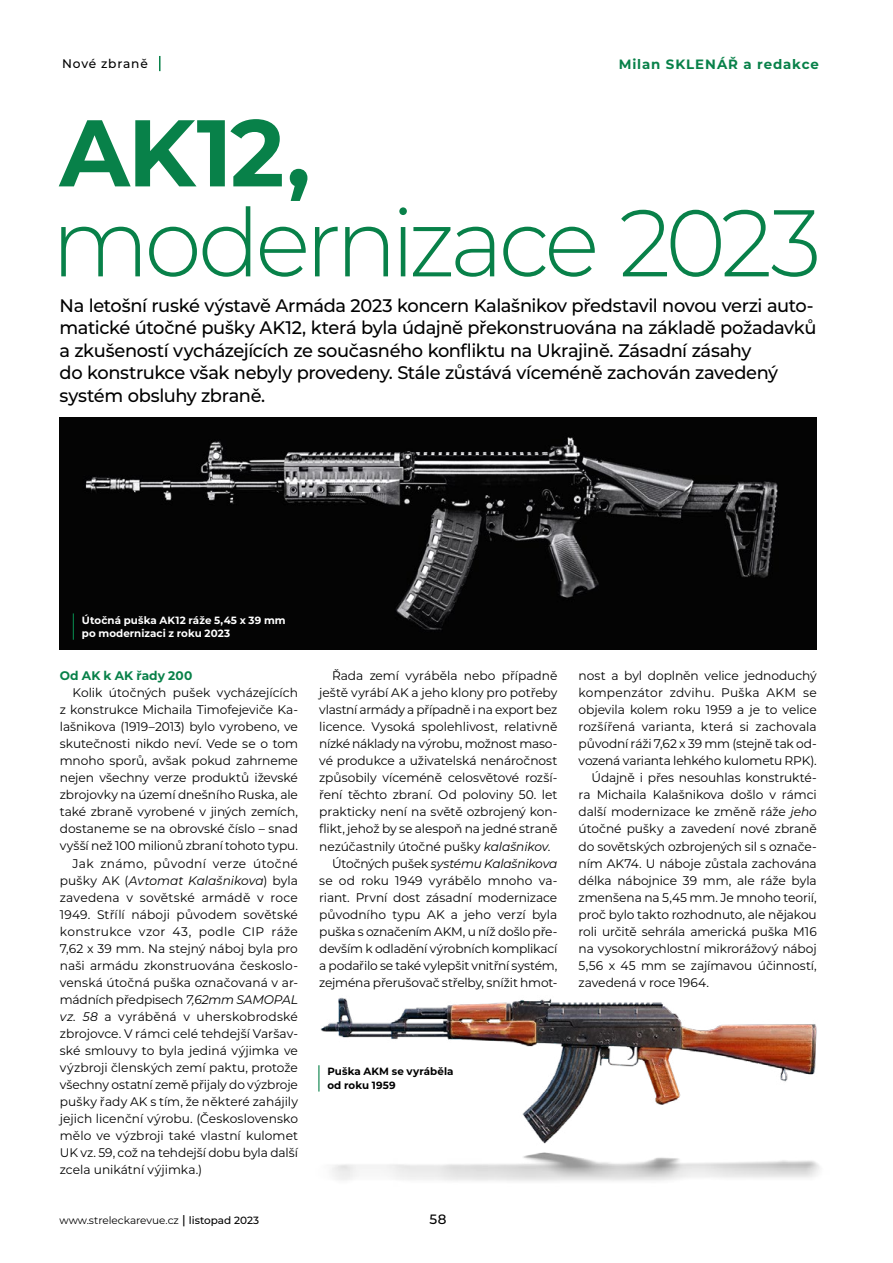
<style>
.page{position:relative;width:893px;height:1263px;background:#fff}
.page>*{position:absolute;margin:0;border:0;box-sizing:border-box;transform-origin:0 0}
.t1{font:300 94.5px "Montserrat";letter-spacing:-.055em;color:#088149}
.t2{font:700 94.5px "Montserrat";color:#088149}
.t3{font:500 18.15px/22.5px "Montserrat";letter-spacing:-.02em;color:#000}
.t4{font:700 13.5px "Montserrat";letter-spacing:.065em;color:#088149}
.t5{font:500 13.5px "Montserrat";color:#000}
.t6{font:12.45px "Montserrat";letter-spacing:-.005em;color:#000}
.t7{font:12.45px "Montserrat";letter-spacing:.015em;color:#000}
.t8{font:italic 12.45px "Montserrat";letter-spacing:-.005em;color:#000}
.t9{font:12.45px "Montserrat";letter-spacing:.025em;color:#000}
.t10{font:12.45px "Montserrat";letter-spacing:.02em;color:#000}
.t11{font:700 12.45px "Montserrat";letter-spacing:.01em;color:#088149}
.t12{font:500 12.45px "Montserrat";letter-spacing:.065em;color:#000}
.t13{font:700 10.5px/13.5px "Montserrat";letter-spacing:.005em;color:#fff}
.t14{font:10.5px "Montserrat";letter-spacing:-.005em;color:#000}
.t15{font:700 10.5px/13.5px "Montserrat";letter-spacing:.01em;color:#000}
.s1{font-style:normal}
.s2{font-style:italic}
.s3{font-weight:500;font-size:12px}
.s4{font-weight:500}
</style>
<div class="page">
<svg style="left:159px;top:56px;width:2px;height:15px"></svg>
<img style="left:59px;top:417px;width:758px;height:232px">
<svg style="left:73px;top:613px;width:1px;height:27px"></svg>
<img style="left:318px;top:997px;width:502px;height:184px">
<svg style="left:318px;top:1065px;width:1px;height:26px"></svg>
<p class="t12" style="left:62px;top:55px;width:87px">Nové zbraně</p>
<p class="t4" style="left:619px;top:54px;width:202px">Milan SKLENÁŘ a redakce</p>
<h1 class="t2" style="left:60px;top:85px;width:253px">AK12,</h1>
<h1 class="t1" style="left:52px;top:179px;width:771px">modernizace 2023</h1>
<p class="t3" style="left:60px;top:293px;width:758px">Na letošní ruské výstavě Armáda 2023 koncern Kalašnikov představil novou verzi auto&shy;matické útočné pušky AK12, která byla údajně překonstruována na základě požadavků a zkušeností vycházejících ze současného konfliktu na Ukrajině. Zásadní zásahy<br>do konstrukce však nebyly provedeny. Stále zůstává víceméně zachován zavedený systém obsluhy zbraně.</p>
<p class="t13" style="left:82px;top:613px;width:205px">Útočná puška AK12 ráže 5,45 x 39 mm po modernizaci z roku 2023</p>
<p class="t11" style="left:60px;top:667px;width:134px">Od AK k AK řady 200</p>
<p class="t6" style="left:73px;top:684px;width:227px">Kolik útočných pušek vycházejících</p>
<p class="t6" style="left:60px;top:701px;width:240px">z konstrukce Michaila Timofejeviče Ka-</p>
<p class="t6" style="left:60px;top:718px;width:240px">lašnikova (1919–2013) bylo vyrobeno, ve</p>
<p class="t6" style="left:60px;top:735px;width:240px">skutečnosti nikdo neví. Vede se o tom</p>
<p class="t6" style="left:60px;top:752px;width:240px">mnoho sporů, avšak pokud zahrneme</p>
<p class="t6" style="left:60px;top:769px;width:240px">nejen všechny verze produktů iževské</p>
<p class="t6" style="left:60px;top:786px;width:240px">zbrojovky na území dnešního Ruska, ale</p>
<p class="t6" style="left:60px;top:803px;width:240px">také zbraně vyrobené v jiných zemích,</p>
<p class="t6" style="left:60px;top:820px;width:240px">dostaneme se na obrovské číslo – snad</p>
<p class="t6" style="left:60px;top:837px;width:240px">vyšší než 100 milionů zbraní tohoto typu.</p>
<p class="t10" style="left:73px;top:854px;width:227px">Jak známo, původní verze útočné</p>
<p class="t8" style="left:60px;top:871px;width:240px"><span class="s1">pušky AK (</span>Avtomat Kalašnikova<span class="s1">) byla</span></p>
<p class="t7" style="left:60px;top:888px;width:240px">zavedena v sovětské armádě v roce</p>
<p class="t6" style="left:60px;top:905px;width:240px">1949. Střílí náboji původem sovětské</p>
<p class="t9" style="left:60px;top:922px;width:240px">konstrukce vzor 43, podle CIP ráže</p>
<p class="t6" style="left:60px;top:939px;width:240px">7,62 x 39 mm. Na stejný náboj byla pro</p>
<p class="t6" style="left:60px;top:956px;width:240px">naši armádu zkonstruována českoslo-</p>
<p class="t6" style="left:60px;top:973px;width:240px">venská útočná puška označovaná v ar-</p>
<p class="t6" style="left:60px;top:990px;width:240px">mádních předpisech <span class="s2">7,62mm SAMOPAL</span></p>
<p class="t7" style="left:60px;top:1007px;width:240px"><span class="s2">vz. 58</span> a vyráběná v uherskobrodské</p>
<p class="t6" style="left:60px;top:1025px;width:240px">zbrojovce. V rámci celé tehdejší Varšav-</p>
<p class="t6" style="left:60px;top:1042px;width:240px">ské smlouvy to byla jediná výjimka ve</p>
<p class="t6" style="left:60px;top:1059px;width:240px">výzbroji členských zemí paktu, protože</p>
<p class="t6" style="left:60px;top:1076px;width:240px">všechny ostatní země přijaly do výzbroje</p>
<p class="t6" style="left:60px;top:1093px;width:240px">pušky řady AK s tím, že některé zahájily</p>
<p class="t6" style="left:60px;top:1110px;width:240px">jejich licenční výrobu. (Československo</p>
<p class="t6" style="left:60px;top:1127px;width:240px">mělo ve výzbroji také vlastní kulomet</p>
<p class="t6" style="left:60px;top:1144px;width:240px">UK vz. 59, což na tehdejší dobu byla další</p>
<p class="t6" style="left:60px;top:1161px;width:144px">zcela unikátní výjimka.)</p>
<p class="t6" style="left:332px;top:667px;width:227px">Řada zemí vyráběla nebo případně</p>
<p class="t6" style="left:319px;top:684px;width:240px">ještě vyrábí AK a jeho klony pro potřeby</p>
<p class="t6" style="left:319px;top:701px;width:240px">vlastní armády a případně i na export bez</p>
<p class="t6" style="left:319px;top:718px;width:240px">licence. Vysoká spolehlivost, relativně</p>
<p class="t6" style="left:319px;top:735px;width:240px">nízké náklady na výrobu, možnost maso-</p>
<p class="t6" style="left:319px;top:752px;width:240px">vé produkce a uživatelská nenáročnost</p>
<p class="t6" style="left:319px;top:769px;width:240px">způsobily víceméně celosvětové rozší-</p>
<p class="t6" style="left:319px;top:786px;width:240px">ření těchto zbraní. Od poloviny 50. let</p>
<p class="t6" style="left:319px;top:803px;width:240px">prakticky není na světě ozbrojený kon-</p>
<p class="t6" style="left:319px;top:820px;width:240px">flikt, jehož by se alespoň na jedné straně</p>
<p class="t6" style="left:319px;top:837px;width:233px">nezúčastnily útočné pušky <span class="s2">kalašnikov</span>.</p>
<p class="t8" style="left:332px;top:854px;width:227px"><span class="s1">Útočných pušek</span> systému Kalašnikova</p>
<p class="t6" style="left:319px;top:871px;width:240px">se od roku 1949 vyrábělo mnoho va-</p>
<p class="t6" style="left:319px;top:888px;width:240px">riant. První dost zásadní modernizace</p>
<p class="t6" style="left:319px;top:905px;width:240px">původního typu AK a jeho verzí byla</p>
<p class="t6" style="left:319px;top:922px;width:240px">puška s označením AKM, u níž došlo pře-</p>
<p class="t6" style="left:319px;top:939px;width:240px">devším k odladění výrobních komplikací</p>
<p class="t6" style="left:319px;top:956px;width:240px">a podařilo se také vylepšit vnitřní systém,</p>
<p class="t6" style="left:319px;top:973px;width:240px">zejména přerušovač střelby, snížit hmot-</p>
<p class="t15" style="left:327px;top:1064px;width:128px">Puška AKM se vyráběla od roku 1959</p>
<p class="t14" style="left:60px;top:1213px;width:201px">www.streleckarevue.cz <span class="s3">|</span> <span class="s4">listopad 2023</span></p>
<p class="t5" style="left:429px;top:1210px;width:19px">58</p>
<p class="t6" style="left:579px;top:667px;width:240px">nost a byl doplněn velice jednoduchý</p>
<p class="t7" style="left:579px;top:684px;width:240px">kompenzátor zdvihu. Puška AKM se</p>
<p class="t6" style="left:579px;top:701px;width:240px">objevila kolem roku 1959 a je to velice</p>
<p class="t6" style="left:579px;top:718px;width:240px">rozšířená varianta, která si zachovala</p>
<p class="t6" style="left:579px;top:735px;width:240px">původní ráži 7,62 x 39 mm (stejně tak od-</p>
<p class="t6" style="left:579px;top:752px;width:240px">vozená varianta lehkého kulometu RPK).</p>
<p class="t6" style="left:591px;top:769px;width:227px">Údajně i přes nesouhlas konstrukté-</p>
<p class="t6" style="left:579px;top:786px;width:240px">ra Michaila Kalašnikova došlo v rámci</p>
<p class="t6" style="left:579px;top:803px;width:240px">další modernizace ke změně ráže <span class="s2">jeho</span></p>
<p class="t6" style="left:579px;top:820px;width:240px">útočné pušky a zavedení nové zbraně</p>
<p class="t6" style="left:579px;top:837px;width:240px">do sovětských ozbrojených sil s označe-</p>
<p class="t6" style="left:579px;top:854px;width:240px">ním AK74. U náboje zůstala zachována</p>
<p class="t6" style="left:579px;top:871px;width:240px">délka nábojnice 39 mm, ale ráže byla</p>
<p class="t6" style="left:579px;top:888px;width:240px">zmenšena na 5,45 mm. Je mnoho teorií,</p>
<p class="t6" style="left:579px;top:905px;width:240px">proč bylo takto rozhodnuto, ale nějakou</p>
<p class="t6" style="left:579px;top:922px;width:240px">roli určitě sehrála americká puška M16</p>
<p class="t6" style="left:579px;top:939px;width:240px">na vysokorychlostní mikrorážový náboj</p>
<p class="t6" style="left:579px;top:956px;width:240px">5,56 x 45 mm se zajímavou účinností,</p>
<p class="t6" style="left:579px;top:973px;width:132px">zavedená v roce 1964.</p>
</div>
